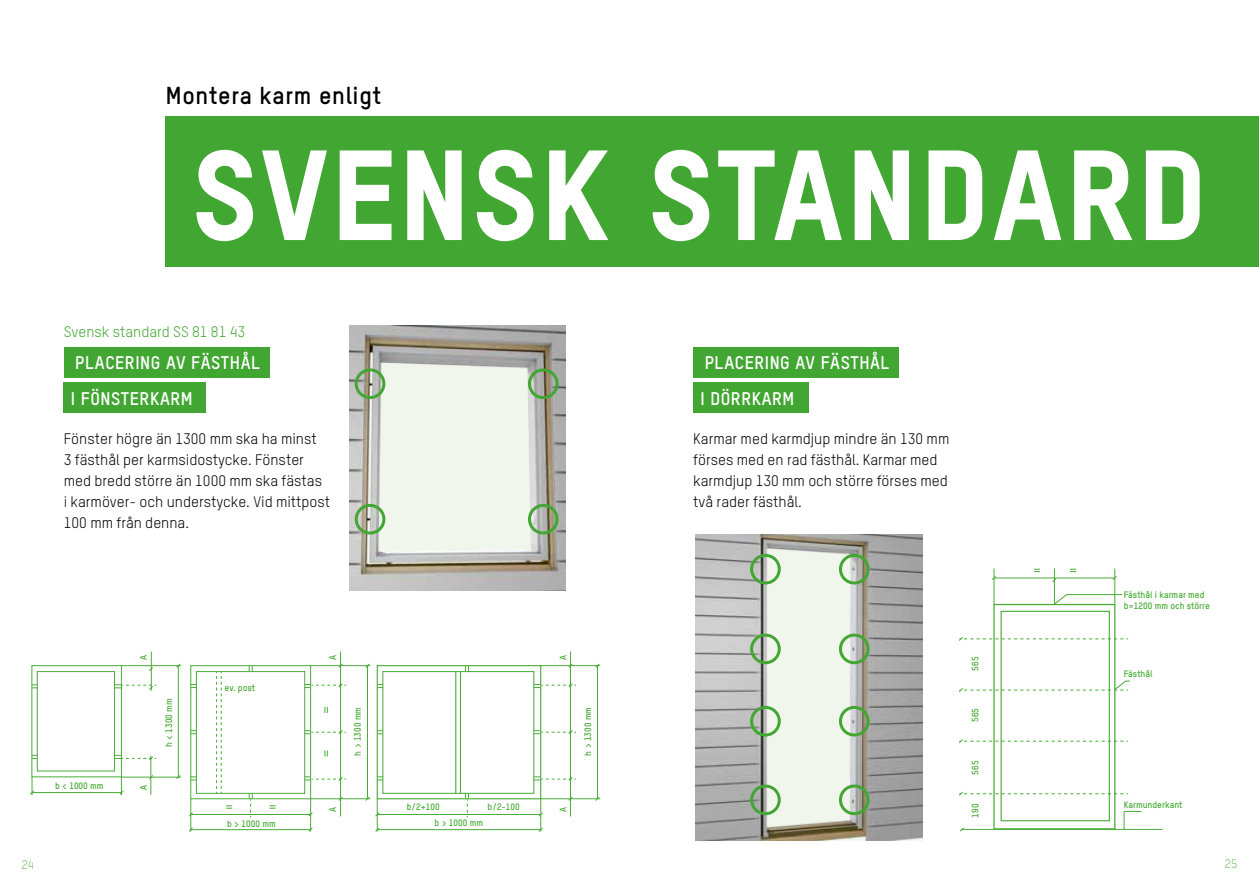
<style>
.page{position:relative;width:1259px;height:893px;background:#fff}
.page>*{position:absolute;margin:0;border:0;box-sizing:border-box;transform-origin:0 0}
.t1{font:800 125.85px "TSTAR";letter-spacing:.03em;color:#fff}
.t2{font:700 24.15px "TSTAR";letter-spacing:.03em;color:#000}
.t3{font:700 18px/36px "TSTAR";letter-spacing:.03em;color:#fff}
.t4{font:15px/21px "TSTAR";color:#000}
.t5{font:15px "TSTAR";color:#42a632}
.t6{font:300 12px "TSTAR";color:#42a632}
.t7{font:700 9.15px/10.9px "TSTAR";color:#48ac36}
</style>
<div class="page">
<div style="left:166px;top:116px;width:1093px;height:151px;background:#42a632"></div>
<div style="left:1000px;top:611px;width:110px;height:210px;border:1px solid #48ac36"></div>
<div style="left:993px;top:604px;width:122px;height:225px;border:1px solid #48ac36"></div>
<svg style="left:959px;top:637px;width:169px;height:4px"></svg>
<svg style="left:959px;top:739px;width:169px;height:4px"></svg>
<svg style="left:959px;top:791px;width:169px;height:5px"></svg>
<hr style="left:961px;top:829px;width:201px;height:1px;background:#48ac36">
<svg style="left:1123px;top:811px;width:18px;height:18px"></svg>
<svg style="left:959px;top:681px;width:171px;height:11px"></svg>
<hr style="left:993px;top:568px;width:1px;height:36px;background:#48ac36">
<hr style="left:1054px;top:568px;width:1px;height:36px;background:#48ac36">
<hr style="left:1114px;top:568px;width:1px;height:36px;background:#48ac36">
<svg style="left:1112px;top:576px;width:5px;height:4px"></svg>
<hr style="left:994px;top:578px;width:120px;height:1px;background:#48ac36">
<svg style="left:1054px;top:594px;width:68px;height:11px"></svg>
<svg style="left:1070px;top:569px;width:6px;height:3px"></svg>
<svg style="left:1034px;top:569px;width:6px;height:3px"></svg>
<div style="left:37px;top:671px;width:78px;height:100px;border:1px solid #48ac36"></div>
<div style="left:31px;top:665px;width:91px;height:112px;border:1px solid #48ac36"></div>
<div style="left:196px;top:671px;width:109px;height:123px;border:1px solid #48ac36"></div>
<div style="left:190px;top:665px;width:121px;height:134px;border:1px solid #48ac36"></div>
<div style="left:382px;top:671px;width:152px;height:123px;border:1px solid #48ac36"></div>
<div style="left:377px;top:665px;width:164px;height:134px;border:1px solid #48ac36"></div>
<hr style="left:32px;top:792px;width:89px;height:1px;background:#48ac36">
<svg style="left:30px;top:777px;width:4px;height:18px"></svg>
<hr style="left:190px;top:799px;width:1px;height:32px;background:#48ac36">
<svg style="left:188px;top:812px;width:5px;height:5px"></svg>
<svg style="left:189px;top:827px;width:4px;height:5px"></svg>
<hr style="left:310px;top:799px;width:1px;height:32px;background:#48ac36">
<svg style="left:308px;top:812px;width:5px;height:5px"></svg>
<svg style="left:308px;top:827px;width:5px;height:5px"></svg>
<svg style="left:119px;top:777px;width:5px;height:18px"></svg>
<hr style="left:151px;top:652px;width:1px;height:39px;background:#48ac36">
<hr style="left:151px;top:756px;width:1px;height:39px;background:#48ac36">
<hr style="left:178px;top:666px;width:1px;height:111px;background:#48ac36">
<hr style="left:340px;top:652px;width:1px;height:164px;background:#48ac36">
<hr style="left:122px;top:665px;width:59px;height:1px;background:#48ac36">
<svg style="left:176px;top:663px;width:5px;height:5px"></svg>
<hr style="left:122px;top:777px;width:59px;height:1px;background:#48ac36">
<svg style="left:149px;top:775px;width:4px;height:4px"></svg>
<svg style="left:176px;top:775px;width:5px;height:4px"></svg>
<hr style="left:367px;top:666px;width:1px;height:133px;background:#48ac36">
<hr style="left:311px;top:665px;width:59px;height:1px;background:#48ac36">
<svg style="left:365px;top:663px;width:5px;height:5px"></svg>
<hr style="left:311px;top:798px;width:59px;height:1px;background:#48ac36">
<svg style="left:365px;top:796px;width:5px;height:5px"></svg>
<svg style="left:338px;top:663px;width:5px;height:5px"></svg>
<svg style="left:338px;top:796px;width:5px;height:5px"></svg>
<hr style="left:570px;top:652px;width:1px;height:164px;background:#48ac36">
<hr style="left:597px;top:666px;width:1px;height:133px;background:#48ac36">
<hr style="left:541px;top:665px;width:59px;height:1px;background:#48ac36">
<svg style="left:595px;top:663px;width:5px;height:5px"></svg>
<hr style="left:541px;top:798px;width:59px;height:1px;background:#48ac36">
<svg style="left:595px;top:796px;width:5px;height:5px"></svg>
<svg style="left:568px;top:663px;width:5px;height:5px"></svg>
<svg style="left:568px;top:796px;width:5px;height:5px"></svg>
<svg style="left:32px;top:684px;width:5px;height:5px"></svg>
<svg style="left:114px;top:684px;width:42px;height:6px"></svg>
<svg style="left:32px;top:755px;width:5px;height:4px"></svg>
<svg style="left:114px;top:755px;width:42px;height:6px"></svg>
<hr style="left:191px;top:814px;width:120px;height:1px;background:#48ac36">
<hr style="left:191px;top:829px;width:120px;height:1px;background:#48ac36">
<hr style="left:377px;top:799px;width:1px;height:32px;background:#48ac36">
<svg style="left:375px;top:812px;width:4px;height:5px"></svg>
<svg style="left:375px;top:827px;width:4px;height:5px"></svg>
<hr style="left:540px;top:799px;width:1px;height:32px;background:#48ac36">
<svg style="left:538px;top:812px;width:5px;height:5px"></svg>
<svg style="left:538px;top:827px;width:5px;height:5px"></svg>
<hr style="left:377px;top:814px;width:164px;height:1px;background:#48ac36">
<hr style="left:377px;top:829px;width:164px;height:1px;background:#48ac36">
<svg style="left:216px;top:672px;width:6px;height:121px"></svg>
<hr style="left:455px;top:672px;width:1px;height:121px;background:#48ac36">
<hr style="left:460px;top:672px;width:1px;height:121px;background:#48ac36">
<svg style="left:226px;top:805px;width:6px;height:4px"></svg>
<svg style="left:325px;top:750px;width:3px;height:6px"></svg>
<svg style="left:325px;top:707px;width:3px;height:6px"></svg>
<svg style="left:269px;top:805px;width:6px;height:4px"></svg>
<svg style="left:305px;top:683px;width:41px;height:5px"></svg>
<svg style="left:305px;top:776px;width:41px;height:5px"></svg>
<svg style="left:305px;top:730px;width:41px;height:4px"></svg>
<svg style="left:378px;top:684px;width:5px;height:4px"></svg>
<svg style="left:378px;top:777px;width:5px;height:4px"></svg>
<svg style="left:378px;top:730px;width:5px;height:4px"></svg>
<svg style="left:534px;top:683px;width:42px;height:5px"></svg>
<svg style="left:534px;top:776px;width:42px;height:5px"></svg>
<svg style="left:534px;top:730px;width:42px;height:4px"></svg>
<svg style="left:191px;top:684px;width:5px;height:4px"></svg>
<svg style="left:191px;top:777px;width:5px;height:4px"></svg>
<svg style="left:191px;top:730px;width:5px;height:4px"></svg>
<svg style="left:249px;top:666px;width:4px;height:5px"></svg>
<svg style="left:465px;top:793px;width:4px;height:24px"></svg>
<svg style="left:465px;top:666px;width:4px;height:5px"></svg>
<svg style="left:249px;top:793px;width:4px;height:24px"></svg>
<img style="left:350px;top:325px;width:216px;height:265px">
<div style="left:355px;top:368px;width:30px;height:31px;border:3px solid #42a632;border-radius:50%"></div>
<div style="left:528px;top:368px;width:30px;height:31px;border:3px solid #42a632;border-radius:50%"></div>
<div style="left:355px;top:504px;width:30px;height:30px;border:3px solid #42a632;border-radius:50%"></div>
<div style="left:528px;top:504px;width:30px;height:30px;border:3px solid #42a632;border-radius:50%"></div>
<div style="left:64px;top:347px;width:206px;height:31px;background:#42a632"></div>
<div style="left:64px;top:382px;width:142px;height:31px;background:#42a632"></div>
<div style="left:693px;top:347px;width:206px;height:31px;background:#42a632"></div>
<div style="left:693px;top:382px;width:116px;height:31px;background:#42a632"></div>
<img style="left:695px;top:534px;width:228px;height:307px">
<div style="left:839px;top:554px;width:30px;height:30px;border:3px solid #42a632;border-radius:50%"></div>
<div style="left:839px;top:634px;width:30px;height:30px;border:3px solid #42a632;border-radius:50%"></div>
<div style="left:839px;top:706px;width:30px;height:30px;border:3px solid #42a632;border-radius:50%"></div>
<div style="left:839px;top:784px;width:30px;height:31px;border:3px solid #42a632;border-radius:50%"></div>
<div style="left:750px;top:554px;width:31px;height:30px;border:3px solid #42a632;border-radius:50%"></div>
<div style="left:750px;top:634px;width:31px;height:30px;border:3px solid #42a632;border-radius:50%"></div>
<div style="left:750px;top:706px;width:31px;height:30px;border:3px solid #42a632;border-radius:50%"></div>
<div style="left:750px;top:784px;width:31px;height:31px;border:3px solid #42a632;border-radius:50%"></div>
<h2 class="t2" style="left:166px;top:80px;width:217px">Montera karm enligt</h2>
<h1 class="t1" style="left:193px;top:117px;width:1015px">SVENSK STANDARD</h1>
<p class="t5" style="left:64px;top:323px;width:183px">Svensk standard SS 81 81 43</p>
<p class="t3" style="left:71px;top:345px;width:190px">PLACERING AV FÄSTHÅL<br>I FÖNSTERKARM</p>
<p class="t4" style="left:64px;top:428px;width:268px">Fönster högre än 1300 mm ska ha minst<br>3 fästhål per karmsidostycke. Fönster med bredd större än 1000 mm ska fästas<br>i karmöver- och understycke. Vid mittpost 100 mm från denna.</p>
<p class="t7" style="left:55px;top:780px;width:50px">b &lt; 1000 mm</p>
<p class="t7" style="left:138px;top:660px;width:7px;rotate:-90deg">A</p>
<p class="t7" style="left:138px;top:790px;width:7px;rotate:-90deg">A</p>
<p class="t7" style="left:163px;top:747px;width:50px;rotate:-90deg">h &lt; 1300 mm</p>
<p class="t7" style="left:225px;top:682px;width:32px">ev. post</p>
<p class="t7" style="left:327px;top:660px;width:7px;rotate:-90deg">A</p>
<p class="t7" style="left:557px;top:660px;width:7px;rotate:-90deg">A</p>
<p class="t7" style="left:352px;top:756px;width:50px;rotate:-90deg">h &gt; 1300 mm</p>
<p class="t7" style="left:582px;top:756px;width:50px;rotate:-90deg">h &gt; 1300 mm</p>
<p class="t7" style="left:327px;top:812px;width:7px;rotate:-90deg">A</p>
<p class="t7" style="left:407px;top:802px;width:34px">b/2+100</p>
<p class="t7" style="left:487px;top:802px;width:33px">b/2-100</p>
<p class="t7" style="left:557px;top:812px;width:7px;rotate:-90deg">A</p>
<p class="t7" style="left:227px;top:818px;width:50px">b &gt; 1000 mm</p>
<p class="t7" style="left:434px;top:817px;width:50px">b &gt; 1000 mm</p>
<p class="t3" style="left:700px;top:345px;width:190px">PLACERING AV FÄSTHÅL<br>I DÖRRKARM</p>
<p class="t4" style="left:693px;top:428px;width:258px">Karmar med karmdjup mindre än 130 mm förses med en rad fästhål. Karmar med karmdjup 130 mm och större förses med två rader fästhål.</p>
<p class="t7" style="left:969px;top:671px;width:15px;rotate:-90deg">565</p>
<p class="t7" style="left:969px;top:722px;width:15px;rotate:-90deg">565</p>
<p class="t7" style="left:969px;top:774px;width:15px;rotate:-90deg">565</p>
<p class="t7" style="left:969px;top:818px;width:15px;rotate:-90deg">190</p>
<p class="t7" style="left:1123px;top:589px;width:88px">Fästhål i karmar med b=1200 mm och större</p>
<p class="t7" style="left:1123px;top:668px;width:30px">Fästhål</p>
<p class="t7" style="left:1123px;top:799px;width:60px">Karmunderkant</p>
<p class="t6" style="left:22px;top:857px;width:14px">24</p>
<p class="t6" style="left:1225px;top:857px;width:14px">25</p>
</div>
